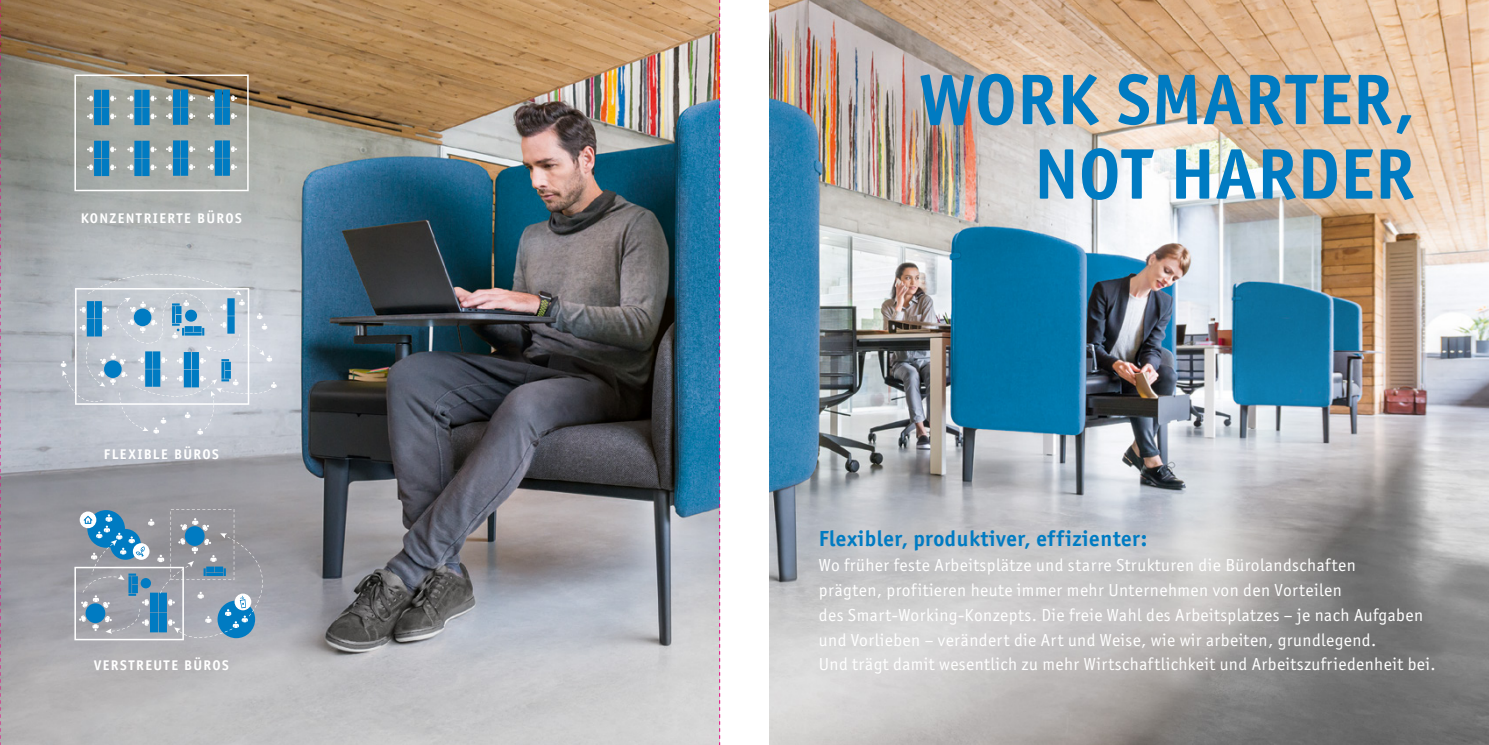
<style>
.page{position:relative;width:1489px;height:745px;background:#fff}
.page>*{position:absolute;margin:0;border:0;box-sizing:border-box;transform-origin:0 0}
.t1{font:700 71.75px/74.4px "Officina San Itc T";letter-spacing:.01em;color:#007bc2;text-align:right}
.t2{font:700 21.88px "Officina San Itc T";letter-spacing:.025em;color:#007bc2}
.t3{font:17.5px/24.8px "Officina San Itc T";letter-spacing:.025em;color:#fff}
.t4{font:700 14px "Officina Sans Std";letter-spacing:.09em;color:#fff}
</style>
<div class="page">
<img style="left:1px;top:0;width:718px;height:744px">
<img style="left:769px;top:0;width:719px;height:744px">
<svg style="left:74px;top:74px;width:175px;height:117px;background:#849da5"></svg>
<svg style="left:61px;top:274px;width:215px;height:160px;background:#b9c7d4"></svg>
<svg style="left:74px;top:508px;width:189px;height:132px;background:#8da0b0"></svg>
<svg style="left:0;top:0;width:1px;height:744px"></svg>
<svg style="left:719px;top:0;width:1px;height:744px"></svg>
<p class="t4" style="left:81px;top:210px;width:163px">KONZENTRIERTE BÜROS</p>
<p class="t4" style="left:104px;top:445px;width:116px">FLEXIBLE BÜROS</p>
<p class="t4" style="left:94px;top:656px;width:137px">VERSTREUTE BÜROS</p>
<h1 class="t1" style="left:918px;top:62px;width:497px">WORK SMARTER,<br>NOT HARDER</h1>
<p class="t2" style="left:819px;top:525px;width:330px">Flexibler, produktiver, effizienter:</p>
<p class="t3" style="left:819px;top:552px;width:618px">Wo früher feste Arbeitsplätze und starre Strukturen die Bürolandschaften<br>prägten, profitieren heute immer mehr Unternehmen von den Vorteilen<br>des Smart-Working-Konzepts. Die freie Wahl des Arbeitsplatzes – je nach Aufgaben und Vorlieben – verändert die Art und Weise, wie wir arbeiten, grundlegend.<br>Und trägt damit wesentlich zu mehr Wirtschaftlichkeit und Arbeitszufriedenheit bei.</p>
</div>
